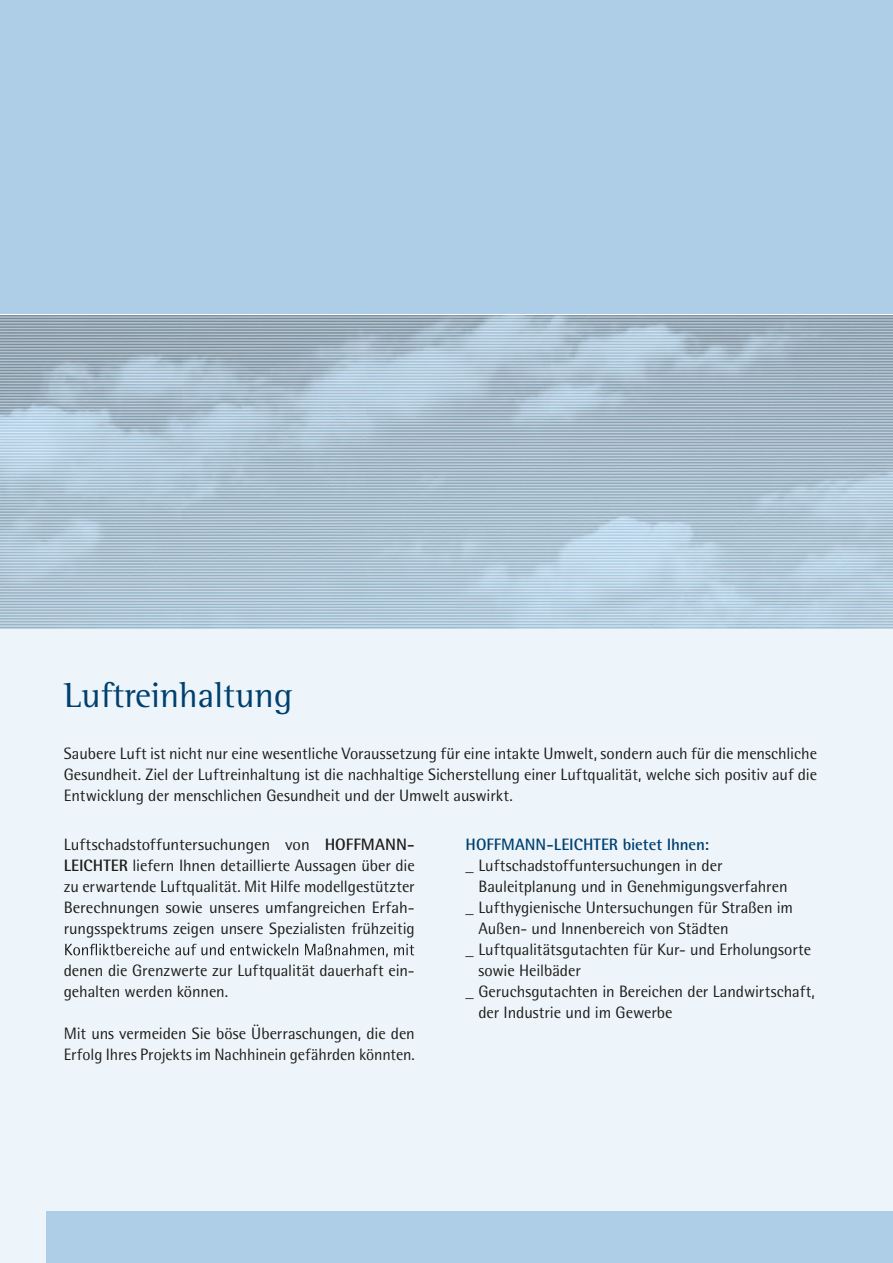
<style>
.page{position:relative;width:893px;height:1263px;background:#fff}
.page>*{position:absolute;margin:0;border:0;box-sizing:border-box;transform-origin:0 0}
.t1{font:36px "Rotis Semi Serif Std";color:#00406f}
.t2{font:16.5px/21px "Rotis Semi Sans Std";letter-spacing:-.005em;color:#1d1d1b;text-align:justify}
.t3{font:700 16.5px "Rotis Semi Sans Std";color:#00406f}
.s1{font-weight:700}
</style>
<div class="page">
<div style="left:0;top:629px;width:893px;height:634px;background:#eef5fa"></div>
<div style="left:0;top:0;width:893px;height:314px;background:#adcee6"></div>
<div style="left:47px;top:1212px;width:846px;height:51px;background:#adcee6"></div>
<svg style="left:65px;top:944px;width:349px;height:13px"></svg>
<h1 class="t1" style="left:64px;top:673px;width:230px">Luftreinhaltung</h1>
<p class="t2" style="left:64px;top:743px;width:755px">Saubere Luft ist nicht nur eine wesentliche Voraussetzung für eine intakte Umwelt, sondern auch für die menschliche Gesundheit. Ziel der Luftreinhaltung ist die nachhaltige Sicherstellung einer Luftqualität, welche sich positiv auf die Entwicklung der menschlichen Gesundheit und der Umwelt auswirkt.</p>
<p class="t2" style="left:64px;top:834px;width:353px">Luftschadstoffuntersuchungen von <span class="s1">HOFFMANN-LEICHTER</span> liefern Ihnen detaillierte Aussagen über die zu erwartende Luftqualität. Mit Hilfe modellgestützter Berechnungen sowie unseres umfangreichen Erfah&shy;rungsspektrums zeigen unsere Spezialisten frühzeitig</p>
<p class="t2" style="left:64px;top:960px;width:352px">denen die Grenzwerte zur Luftqualität dauerhaft ein&shy;gehalten werden können.</p>
<p class="t2" style="left:64px;top:1023px;width:353px">Mit uns vermeiden Sie böse Überraschungen, die den<br>Erfolg Ihres Projekts im Nachhinein gefährden könnten.</p>
<p class="t3" style="left:466px;top:834px;width:245px">HOFFMANN-LEICHTER bietet Ihnen:</p>
<p class="t2" style="left:466px;top:855px;width:258px">_ Luftschadstoffuntersuchungen in der</p>
<p class="t2" style="left:478px;top:876px;width:311px">Bauleitplanung und in Genehmigungsverfahren</p>
<p class="t2" style="left:466px;top:897px;width:329px">_ Lufthygienische Untersuchungen für Straßen im</p>
<p class="t2" style="left:478px;top:918px;width:252px">Außen- und Innenbereich von Städten</p>
<p class="t2" style="left:466px;top:939px;width:347px">_ Luftqualitätsgutachten für Kur- und Erholungsorte</p>
<p class="t2" style="left:478px;top:960px;width:104px">sowie Heilbäder</p>
<p class="t2" style="left:466px;top:981px;width:351px">_ Geruchsgutachten in Bereichen der Landwirtschaft,</p>
<p class="t2" style="left:478px;top:1002px;width:196px">der Industrie und im Gewerbe</p>
</div>
